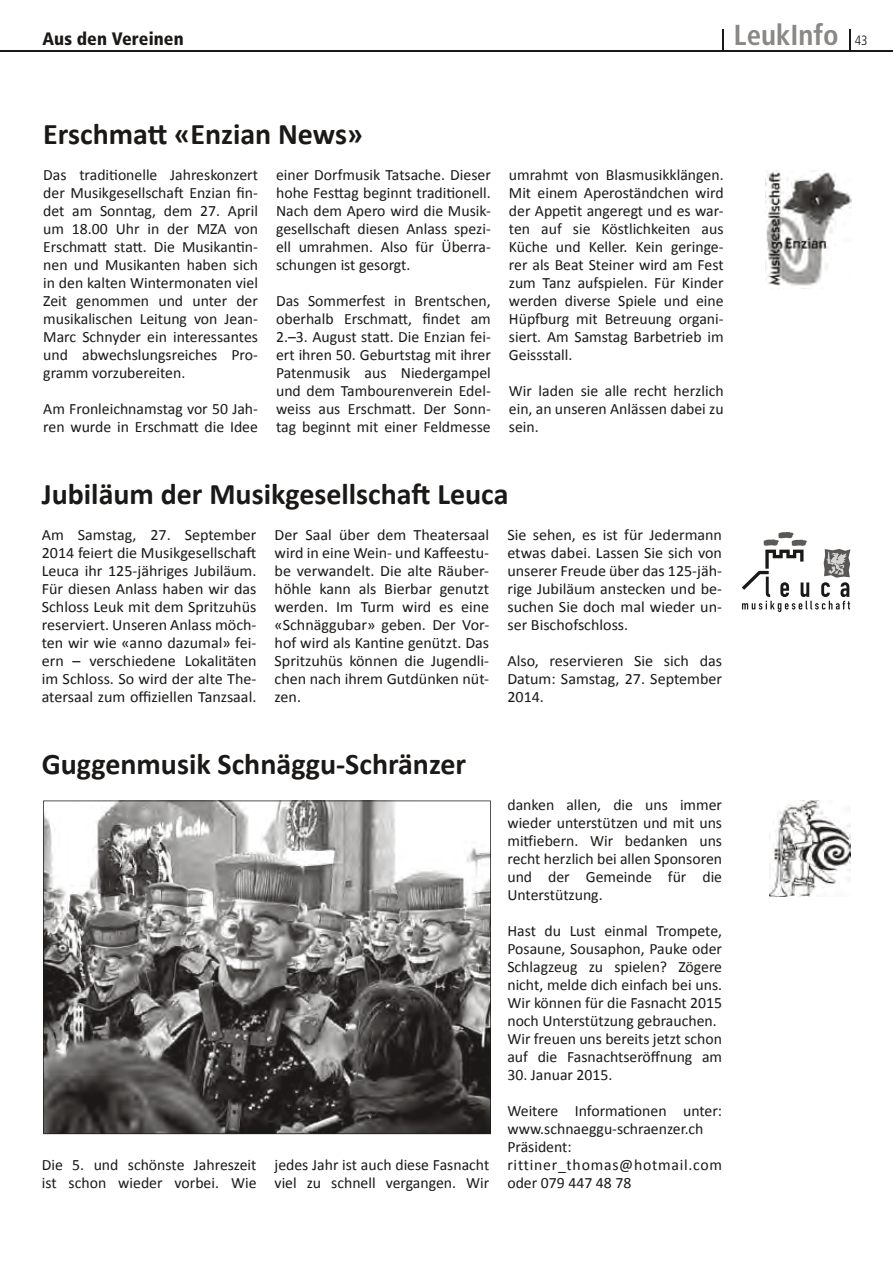
<style>
.page{position:relative;width:893px;height:1263px;background:#fff}
.page>*{position:absolute;margin:0;border:0;box-sizing:border-box;transform-origin:0 0}
.t1{font:700 30px "Calibri";color:#1b1917}
.t2{font:700 condensed 28.8px "Frutiger";color:#898886}
.t3{font:900 condensed 18px "Frutiger";letter-spacing:.005em;color:#1b1917}
.t4{font:15.75px/18px "Calibri";color:#1b1917;text-align:justify}
.s1{font-weight:300;font-size:13.5px;color:#1b1917}
</style>
<div class="page">
<hr style="left:0;top:50px;width:893px;height:2px;background:#1b1917">
<hr style="left:722px;top:30px;width:2px;height:21px;background:#1b1917">
<svg style="left:850px;top:30px;width:1px;height:20px"></svg>
<img style="left:765px;top:171px;width:86px;height:115px">
<svg style="left:742px;top:532px;width:108px;height:80px"></svg>
<svg style="left:43px;top:800px;width:448px;height:334px"></svg>
<img style="left:769px;top:800px;width:81px;height:97px">
<p class="t3" style="left:43px;top:27px;width:143px">Aus den Vereinen</p>
<h2 class="t2" style="left:734px;top:18px;width:135px">LeukInfo <span class="s1">43</span></h2>
<h1 class="t1" style="left:43px;top:115px;width:321px">Erschmatt «Enzian News»</h1>
<p class="t4" style="left:43px;top:166px;width:216px">Das traditionelle Jahreskonzert der Musikgesellschaft Enzian fin&shy;det am Sonntag, dem 27. April um 18.00 Uhr in der MZA von Erschmatt statt. Die Musikantin&shy;nen und Musikanten haben sich in den kalten Wintermonaten viel Zeit genommen und unter der musikalischen Leitung von Jean-Marc Schnyder ein interessantes und abwechslungsreiches Pro&shy;gramm vorzubereiten.</p>
<p class="t4" style="left:43px;top:400px;width:216px">Am Fronleichnamstag vor 50 Jah&shy;ren wurde in Erschmatt die Idee</p>
<p class="t4" style="left:276px;top:166px;width:216px">einer Dorfmusik Tatsache. Dieser hohe Festtag beginnt traditionell.<br>Nach dem Apero wird die Musik&shy;gesellschaft diesen Anlass spezi&shy;ell umrahmen. Also für Überra&shy;schungen ist gesorgt.</p>
<p class="t4" style="left:276px;top:292px;width:216px">Das Sommerfest in Brentschen, oberhalb Erschmatt, findet am 2.–3. August statt. Die Enzian fei&shy;ert ihren 50. Geburtstag mit ihrer Patenmusik aus Niedergampel und dem Tambourenverein Edel&shy;weiss aus Erschmatt. Der Sonn&shy;tag beginnt mit einer Feldmesse</p>
<p class="t4" style="left:509px;top:166px;width:216px">umrahmt von Blasmusikklängen.<br>Mit einem Aperoständchen wird der Appetit angeregt und es war&shy;ten auf sie Köstlichkeiten aus Küche und Keller. Kein geringe&shy;rer als Beat Steiner wird am Fest zum Tanz aufspielen. Für Kinder werden diverse Spiele und eine Hüpfburg mit Betreuung organi&shy;siert. Am Samstag Barbetrieb im Geissstall.</p>
<p class="t4" style="left:509px;top:382px;width:216px">Wir laden sie alle recht herzlich ein, an unseren Anlässen dabei zu sein.</p>
<h1 class="t1" style="left:42px;top:475px;width:468px">Jubiläum der Musikgesellschaft Leuca</h1>
<p class="t4" style="left:42px;top:526px;width:216px">Am Samstag, 27. September 2014 feiert die Musikgesellschaft Leuca ihr 125-jähriges Jubiläum.<br>Für diesen Anlass haben wir das Schloss Leuk mit dem Spritzuhüs reserviert. Unseren Anlass möch&shy;ten wir wie «anno dazumal» fei&shy;ern – verschiedene Lokalitäten im Schloss. So wird der alte The&shy;atersaal zum offiziellen Tanzsaal.</p>
<p class="t4" style="left:275px;top:526px;width:216px">Der Saal über dem Theatersaal wird in eine Wein- und Kaffeestu&shy;be verwandelt. Die alte Räuber&shy;höhle kann als Bierbar genutzt werden. Im Turm wird es eine «Schnäggubar» geben. Der Vor&shy;hof wird als Kantine genützt. Das Spritzuhüs können die Jugendli&shy;chen nach ihrem Gutdünken nüt&shy;zen.</p>
<p class="t4" style="left:507px;top:526px;width:216px">Sie sehen, es ist für Jedermann etwas dabei. Lassen Sie sich von unserer Freude über das 125-jäh&shy;rige Jubiläum anstecken und be&shy;suchen Sie doch mal wieder un&shy;ser Bischofschloss.</p>
<p class="t4" style="left:507px;top:652px;width:216px">Also, reservieren Sie sich das Datum: Samstag, 27. September 2014.</p>
<h1 class="t1" style="left:42px;top:745px;width:426px">Guggenmusik Schnäggu-Schränzer</h1>
<p class="t4" style="left:42px;top:1156px;width:216px">Die 5. und schönste Jahreszeit ist schon wieder vorbei. Wie</p>
<p class="t4" style="left:275px;top:1156px;width:216px">jedes Jahr ist auch diese Fasnacht viel zu schnell vergangen. Wir</p>
<p class="t4" style="left:507px;top:796px;width:216px">danken allen, die uns immer wieder unterstützen und mit uns mitfiebern. Wir bedanken uns recht herzlich bei allen Sponsoren und der Gemeinde für die Unterstützung.</p>
<p class="t4" style="left:507px;top:922px;width:216px;text-align:left">Hast du Lust einmal Trompete,<br>Posaune, Sousaphon, Pauke oder<br>Schlagzeug zu spielen? Zögere nicht, melde dich einfach bei uns.<br>Wir können für die Fasnacht 2015 noch Unterstützung gebrauchen.<br>Wir freuen uns bereits jetzt schon auf die Fasnachtseröffnung am</p>
<p class="t4" style="left:507px;top:1066px;width:107px">30. Januar 2015.</p>
<p class="t4" style="left:507px;top:1102px;width:216px;text-align:left">Weitere Informationen unter: www.schnaeggu-schraenzer.ch<br>Präsident: rittiner_thomas@hotmail.com oder 079 447 48 78</p>
</div>
